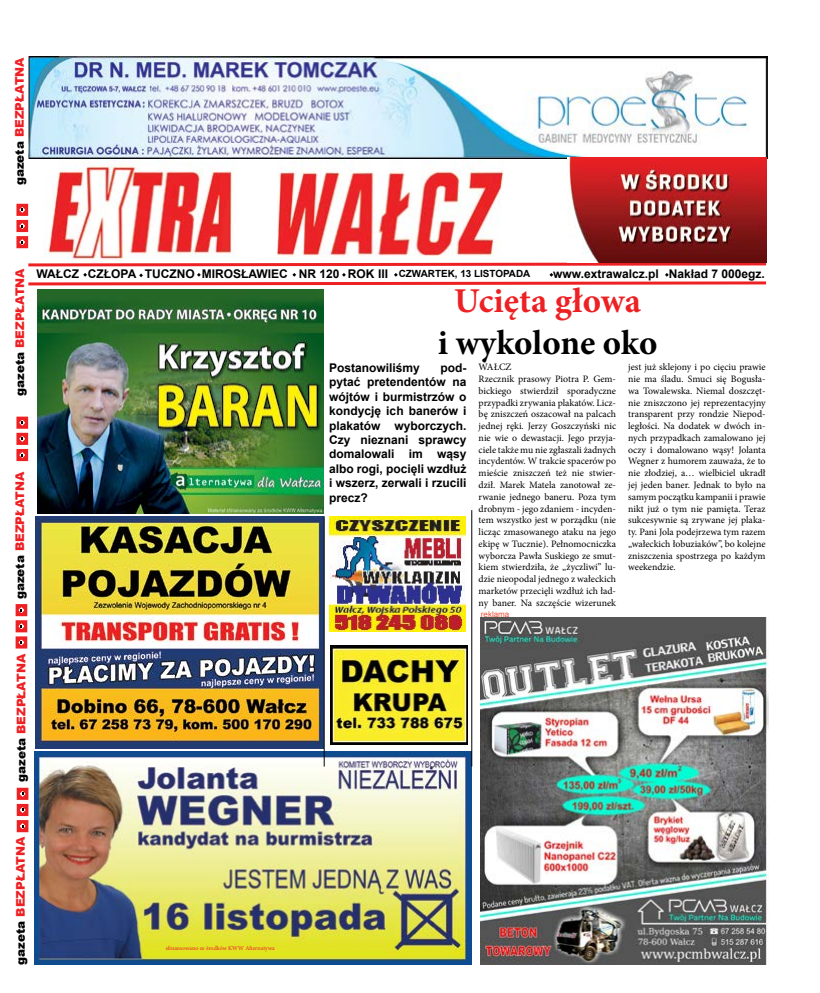
<style>
.page{position:relative;width:820px;height:993px;background:#fff}
.page>*{position:absolute;margin:0;border:0;box-sizing:border-box;transform-origin:0 0}
.t1{font:700 34.9px "Minion Pro";color:#000101}
.t2{font:700 34.9px "Minion Pro";color:#ed2124}
.t3{font:700 12px/14.4px "Arial";color:#000;text-align:justify}
.t4{font:900 12px "Arial";color:#ed2124}
.t5{font:9.8px/11.8px "Minion Pro";color:#000}
.t6{font:8px "Arial";color:#f05135}
.t7{font:6px "Minion Pro";color:#ed2124}
.s1{color:#000}
.s2{font-size:9.9px}
</style>
<div class="page">
<img style="left:34px;top:751px;width:437px;height:213px">
<img style="left:28px;top:57px;width:739px;height:101px">
<img style="left:330px;top:645px;width:137px;height:99px">
<img style="left:44px;top:161px;width:192px;height:100px">
<img style="left:277px;top:161px;width:226px;height:96px">
<svg style="left:28px;top:261px;width:739px;height:25px"></svg>
<img style="left:35px;top:516px;width:288px;height:232px">
<hr style="left:471px;top:510px;width:1px;height:256px;background:#000101">
<hr style="left:323px;top:516px;width:1px;height:250px;background:#000101">
<div style="left:16px;top:204px;width:12px;height:12px;border:10px solid #ed2124"></div>
<div style="left:16px;top:220px;width:12px;height:12px;border:10px solid #ed2124"></div>
<div style="left:16px;top:236px;width:12px;height:12px;border:10px solid #ed2124"></div>
<div style="left:16px;top:416px;width:12px;height:12px;border:10px solid #ed2124"></div>
<div style="left:16px;top:604px;width:11px;height:12px;border:10px solid #ed2124"></div>
<div style="left:17px;top:787px;width:11px;height:12px;border:10px solid #ed2124"></div>
<div style="left:16px;top:432px;width:12px;height:13px;border:10px solid #ed2124"></div>
<div style="left:16px;top:620px;width:11px;height:12px;border:10px solid #ed2124"></div>
<div style="left:17px;top:803px;width:11px;height:12px;border:10px solid #ed2124"></div>
<div style="left:16px;top:449px;width:12px;height:12px;border:10px solid #ed2124"></div>
<div style="left:16px;top:636px;width:11px;height:12px;border:10px solid #ed2124"></div>
<div style="left:17px;top:819px;width:11px;height:13px;border:10px solid #ed2124"></div>
<img style="left:329px;top:516px;width:136px;height:115px">
<img style="left:480px;top:617px;width:288px;height:347px">
<img style="left:37px;top:289px;width:286px;height:224px">
<img style="left:567px;top:158px;width:199px;height:104px">
<p class="t4" style="left:11px;top:185px;width:129px;rotate:-90deg"><span class="s1">gazeta</span> BEZPŁATNA</p>
<p class="t4" style="left:11px;top:396px;width:129px;rotate:-90deg"><span class="s1">gazeta</span> BEZPŁATNA</p>
<p class="t4" style="left:11px;top:599px;width:129px;rotate:-90deg"><span class="s1">gazeta</span> BEZPŁATNA</p>
<p class="t3" style="left:36px;top:267px;width:495px">WAŁCZ CZŁOPA TUCZNO MIROSŁAWIEC NR 120 ROK III <span class="s2">CZWARTEK, 13 LISTOPADA</span></p>
<p class="t3" style="left:553px;top:267px;width:213px">www.extrawalcz.pl Nakład 7 000egz.</p>
<h1 class="t2" style="left:454px;top:276px;width:188px">Ucięta głowa</h1>
<h1 class="t1" style="left:437px;top:318px;width:221px">i wykolone oko</h1>
<p class="t3" style="left:329px;top:361px;width:92px">Postanowiliśmy</p>
<p class="t3" style="left:329px;top:361px;width:139px;text-indent:111px">pod&shy;pytać pretendentów na wójtów i burmistrzów o kondycję ich banerów i plakatów wyborczych.<br>Czy nieznani sprawcy domalowali im wąsy albo rogi, pocięli wzdłuż i wszerz, zerwali i rzucili precz?</p>
<p class="t5" style="left:478px;top:361px;width:139px">WAŁCZ<br>Rzecznik prasowy Piotra P. Gem&shy;bickiego stwierdził sporadyczne przypadki zrywania plakatów. Licz&shy;bę zniszczeń oszacował na palcach jednej ręki. Jerzy Goszczyński nic nie wie o dewastacji. Jego przyja&shy;ciele także mu nie zgłaszali żadnych incydentów. W trakcie spacerów po mieście zniszczeń też nie stwier&shy;dził. Marek Matela zanotował ze&shy;rwanie jednego baneru. Poza tym drobnym - jego zdaniem - incyden&shy;tem wszystko jest w porządku (nie licząc zmasowanego ataku na jego ekipę w Tucznie). Pełnomocniczka wyborcza Pawła Suskiego ze smut&shy;kiem stwierdziła, że „życzliwi” lu&shy;dzie nieopodal jednego z wałeckich marketów przecięli wzdłuż ich ład&shy;ny baner. Na szczęście wizerunek</p>
<p class="t5" style="left:628px;top:361px;width:139px;text-align:justify">jest już sklejony i po cięciu prawie nie ma śladu. Smuci się Bogusła&shy;wa Towalewska. Niemal doszczęt&shy;nie zniszczono jej reprezentacyjny transparent przy rondzie Niepod&shy;ległości. Na dodatek w dwóch in&shy;nych przypadkach zamalowano jej oczy i domalowano wąsy! Jolanta Wegner z humorem zauważa, że to nie złodziej, a… wielbiciel ukradł jej jeden baner. Jednak to było na samym początku kampanii i prawie nikt już o tym nie pamięta. Teraz sukcesywnie są zrywane jej plaka&shy;ty. Pani Jola podejrzewa tym razem „wałeckich łobuziaków”, bo kolejne zniszczenia spostrzega po każdym weekendzie.</p>
<p class="t6" style="left:480px;top:608px;width:30px">reklama</p>
<p class="t4" style="left:12px;top:781px;width:129px;rotate:-90deg"><span class="s1">gazeta</span> BEZPŁATNA</p>
<p class="t4" style="left:12px;top:964px;width:129px;rotate:-90deg"><span class="s1">gazeta</span> BEZPŁATNA</p>
<p class="t7" style="left:166px;top:943px;width:110px">sfinansowano ze środków KWW Alternatywa</p>
</div>
